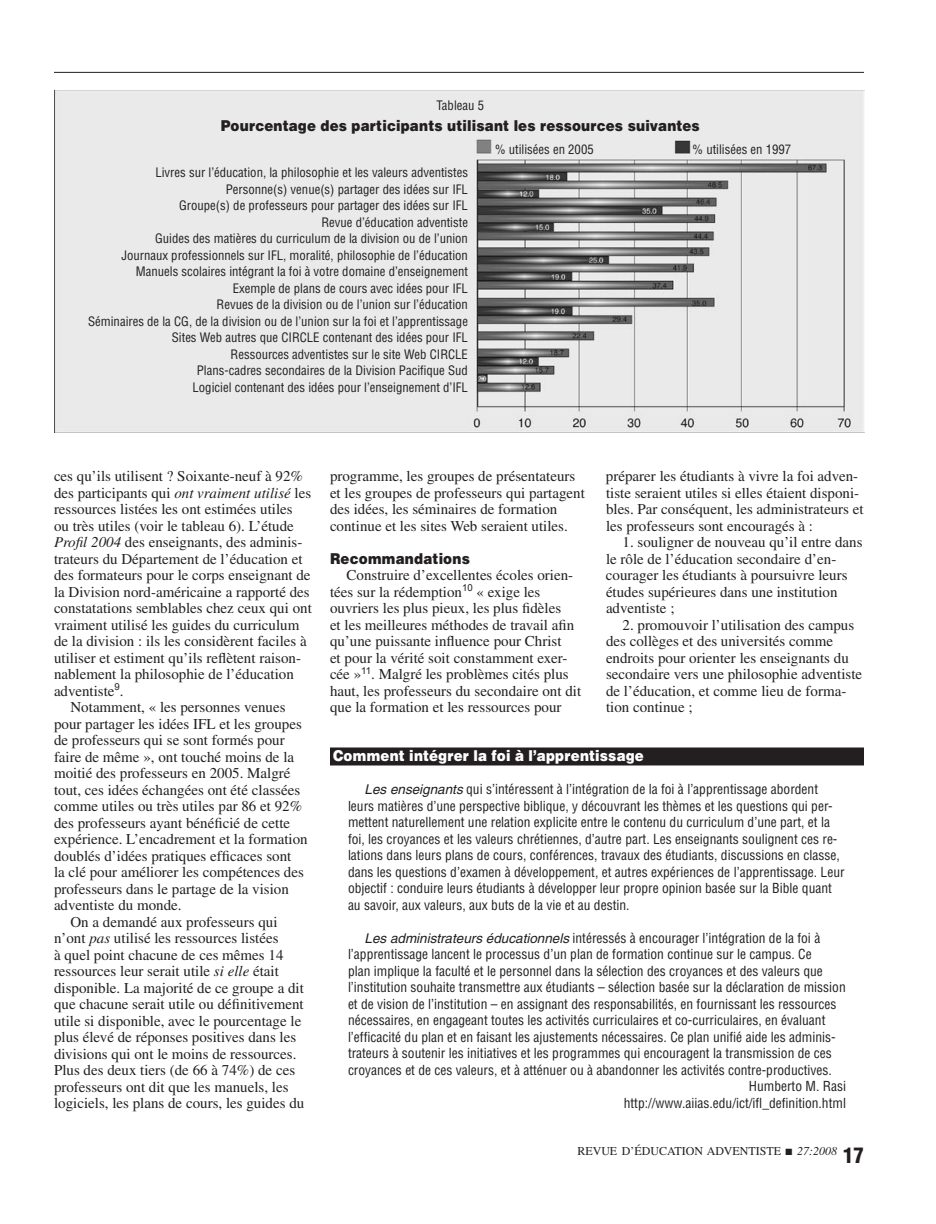
<style>
.page{position:relative;width:936px;height:1224px;background:#fff}
.page>*{position:absolute;margin:0;border:0;box-sizing:border-box;transform-origin:0 0}
.t1{font:900 condensed 21px "Helvetica";color:#231f20}
.t2{font:15px/16.5px "Times";color:#231f20}
.t3{font:900 15px "Helvetica";letter-spacing:.01em;color:#231f20;scale:.9 1}
.t4{font:900 15px "Helvetica";letter-spacing:.01em;color:#fff;scale:.9 1}
.t5{font:condensed 13.5px/16.5px "Helvetica";color:#231f20}
.t6{font:condensed 12.75px/16.5px "Helvetica";color:#231f20;text-align:right}
.t7{font:12px "Times";color:#231f20}
.s1{font-style:italic}
.s2{font-style:italic;font-stretch:normal}
</style>
<div class="page">
<hr style="left:54px;top:72px;width:810px;height:1px;background:#231f20">
<img style="left:54px;top:90px;width:810px;height:342px">
<div style="left:330px;top:748px;width:534px;height:18px;background:#231f20"></div>
<p class="t6" style="left:437px;top:96px;width:49px">Tableau 5</p>
<p class="t3" style="left:221px;top:115px;width:534px">Pourcentage des participants utilisant les ressources suivantes</p>
<p class="t6" style="left:495px;top:140px;width:100px">% utilisées en 2005</p>
<p class="t6" style="left:693px;top:140px;width:100px">% utilisées en 1997</p>
<p class="t6" style="left:88px;top:164px;width:381px">Livres sur l’éducation, la philosophie et les valeurs adventistes<br>Personne(s) venue(s) partager des idées sur IFL<br>Groupe(s) de professeurs pour partager des idées sur IFL<br>Revue d’éducation adventiste<br>Guides des matières du curriculum de la division ou de l’union<br>Journaux professionnels sur IFL, moralité, philosophie de l’éducation Manuels scolaires intégrant la foi à votre domaine d’enseignement<br>Exemple de plans de cours avec idées pour IFL<br>Revues de la division ou de l’union sur l’éducation<br>Séminaires de la CG, de la division ou de l’union sur la foi et l’apprentissage Sites Web autres que CIRCLE contenant des idées pour IFL<br>Ressources adventistes sur le site Web CIRCLE<br>Plans-cadres secondaires de la Division Pacifique Sud<br>Logiciel contenant des idées pour l’enseignement d’IFL</p>
<p class="t2" style="left:54px;top:468px;width:251px">ces qu’ils utilisent ? Soixante-neuf à 92%</p>
<p class="t2" style="left:54px;top:484px;width:259px">des participants qui <span class="s1">ont vraiment utilisé</span> les</p>
<p class="t2" style="left:54px;top:501px;width:240px">ressources listées les ont estimées utiles</p>
<p class="t2" style="left:54px;top:517px;width:241px">ou très utiles (voir le tableau 6). L’étude</p>
<p class="t2" style="left:54px;top:534px;width:250px"><span class="s1">Profil 2004</span> des enseignants, des adminis-</p>
<p class="t2" style="left:54px;top:550px;width:250px">trateurs du Département de l’éducation et</p>
<p class="t2" style="left:54px;top:567px;width:258px">des formateurs pour le corps enseignant de</p>
<p class="t2" style="left:54px;top:583px;width:257px">la Division nord-américaine a rapporté des</p>
<p class="t2" style="left:54px;top:600px;width:259px">constatations semblables chez ceux qui ont</p>
<p class="t2" style="left:54px;top:616px;width:247px">vraiment utilisé les guides du curriculum</p>
<p class="t2" style="left:54px;top:633px;width:254px">de la division : ils les considèrent faciles à</p>
<p class="t2" style="left:54px;top:649px;width:249px">utiliser et estiment qu’ils reflètent raison-</p>
<p class="t2" style="left:54px;top:666px;width:241px">nablement la philosophie de l’éducation</p>
<p class="t2" style="left:54px;top:682px;width:71px">adventiste<sup>9</sup>.</p>
<p class="t2" style="left:71px;top:699px;width:217px">Notamment, « les personnes venues</p>
<p class="t2" style="left:54px;top:715px;width:249px">pour partager les idées IFL et les groupes</p>
<p class="t2" style="left:54px;top:732px;width:232px">de professeurs qui se sont formés pour</p>
<p class="t2" style="left:54px;top:748px;width:242px">faire de même », ont touché moins de la</p>
<p class="t2" style="left:54px;top:765px;width:238px">moitié des professeurs en 2005. Malgré</p>
<p class="t2" style="left:54px;top:781px;width:248px">tout, ces idées échangées ont été classées</p>
<p class="t2" style="left:54px;top:798px;width:250px">comme utiles ou très utiles par 86 et 92%</p>
<p class="t2" style="left:54px;top:814px;width:238px">des professeurs ayant bénéficié de cette</p>
<p class="t2" style="left:54px;top:831px;width:255px">expérience. L’encadrement et la formation</p>
<p class="t2" style="left:54px;top:847px;width:239px">doublés d’idées pratiques efficaces sont</p>
<p class="t2" style="left:54px;top:864px;width:251px">la clé pour améliorer les compétences des</p>
<p class="t2" style="left:54px;top:880px;width:236px">professeurs dans le partage de la vision</p>
<p class="t2" style="left:54px;top:897px;width:129px">adventiste du monde.</p>
<p class="t2" style="left:70px;top:913px;width:209px">On a demandé aux professeurs qui</p>
<p class="t2" style="left:54px;top:930px;width:226px">n’ont <span class="s1">pas</span> utilisé les ressources listées</p>
<p class="t2" style="left:54px;top:946px;width:231px">à quel point chacune de ces mêmes 14</p>
<p class="t2" style="left:54px;top:963px;width:226px">ressources leur serait utile <span class="s1">si elle</span> était</p>
<p class="t2" style="left:54px;top:979px;width:251px">disponible. La majorité de ce groupe a dit</p>
<p class="t2" style="left:54px;top:996px;width:251px">que chacune serait utile ou définitivement</p>
<p class="t2" style="left:54px;top:1012px;width:249px">utile si disponible, avec le pourcentage le</p>
<p class="t2" style="left:54px;top:1029px;width:244px">plus élevé de réponses positives dans les</p>
<p class="t2" style="left:54px;top:1045px;width:244px">divisions qui ont le moins de ressources.</p>
<p class="t2" style="left:54px;top:1062px;width:243px">Plus des deux tiers (de 66 à 74%) de ces</p>
<p class="t2" style="left:54px;top:1078px;width:236px">professeurs ont dit que les manuels, les</p>
<p class="t2" style="left:54px;top:1095px;width:252px">logiciels, les plans de cours, les guides du</p>
<p class="t2" style="left:330px;top:468px;width:256px">programme, les groupes de présentateurs et les groupes de professeurs qui partagent des idées, les séminaires de formation continue et les sites Web seraient utiles.</p>
<p class="t3" style="left:330px;top:549px;width:157px">Recommandations</p>
<p class="t2" style="left:330px;top:567px;width:253px;text-indent:16px">Construire d’excellentes écoles orien&shy;tées sur la rédemption<sup>10</sup> « exige les ouvriers les plus pieux, les plus fidèles<br>et les meilleures méthodes de travail afin qu’une puissante influence pour Christ<br>et pour la vérité soit constamment exer&shy;cée »<sup>11</sup>. Malgré les problèmes cités plus haut, les professeurs du secondaire ont dit que la formation et les ressources pour</p>
<p class="t2" style="left:606px;top:468px;width:259px">préparer les étudiants à vivre la foi adven&shy;tiste seraient utiles si elles étaient disponi&shy;bles. Par conséquent, les administrateurs et les professeurs sont encouragés à :</p>
<p class="t2" style="left:606px;top:534px;width:258px;text-indent:17px">1. souligner de nouveau qu’il entre dans le rôle de l’éducation secondaire d’en&shy;courager les étudiants à poursuivre leurs études supérieures dans une institution adventiste ;</p>
<p class="t2" style="left:606px;top:616px;width:258px;text-indent:17px">2. promouvoir l’utilisation des campus des collèges et des universités comme endroits pour orienter les enseignants du secondaire vers une philosophie adventiste de l’éducation, et comme lieu de forma&shy;tion continue ;</p>
<p class="t4" style="left:333px;top:746px;width:347px">Comment intégrer la foi à l’apprentissage</p>
<p class="t5" style="left:348px;top:781px;width:498px;text-indent:16px"><span class="s2">Les enseignants</span> qui s’intéressent à l’intégration de la foi à l’apprentissage abordent leurs matières d’une perspective biblique, y découvrant les thèmes et les questions qui per&shy;mettent naturellement une relation explicite entre le contenu du curriculum d’une part, et la foi, les croyances et les valeurs chrétiennes, d’autre part. Les enseignants soulignent ces re&shy;lations dans leurs plans de cours, conférences, travaux des étudiants, discussions en classe, dans les questions d’examen à développement, et autres expériences de l’apprentissage. Leur objectif : conduire leurs étudiants à développer leur propre opinion basée sur la Bible quant au savoir, aux valeurs, aux buts de la vie et au destin.</p>
<p class="t5" style="left:364px;top:929px;width:457px"><span class="s2">Les administrateurs éducationnels</span> intéressés à encourager l’intégration de la foi à</p>
<p class="t5" style="left:348px;top:946px;width:465px">l’apprentissage lancent le processus d’un plan de formation continue sur le campus. Ce</p>
<p class="t5" style="left:348px;top:962px;width:476px">plan implique la faculté et le personnel dans la sélection des croyances et des valeurs que</p>
<p class="t5" style="left:348px;top:979px;width:499px">l’institution souhaite transmettre aux étudiants – sélection basée sur la déclaration de mission</p>
<p class="t5" style="left:348px;top:995px;width:490px">et de vision de l’institution – en assignant des responsabilités, en fournissant les ressources</p>
<p class="t5" style="left:348px;top:1012px;width:479px">nécessaires, en engageant toutes les activités curriculaires et co-curriculaires, en évaluant</p>
<p class="t5" style="left:348px;top:1028px;width:489px">l’efficacité du plan et en faisant les ajustements nécessaires. Ce plan unifié aide les adminis-</p>
<p class="t5" style="left:348px;top:1045px;width:485px">trateurs à soutenir les initiatives et les programmes qui encouragent la transmission de ces</p>
<p class="t5" style="left:348px;top:1061px;width:485px">croyances et de ces valeurs, et à atténuer ou à abandonner les activités contre-productives.</p>
<p class="t5" style="left:749px;top:1078px;width:99px">Humberto M. Rasi</p>
<p class="t5" style="left:624px;top:1094px;width:224px">http://www.aiias.edu/ict/ifl_definition.html</p>
<p class="t7" style="left:577px;top:1145px;width:261px">REVUE D’ÉDUCATION ADVENTISTE ■ <span class="s1">27:2008</span></p>
<h1 class="t1" style="left:843px;top:1142px;width:22px">17</h1>
</div>
